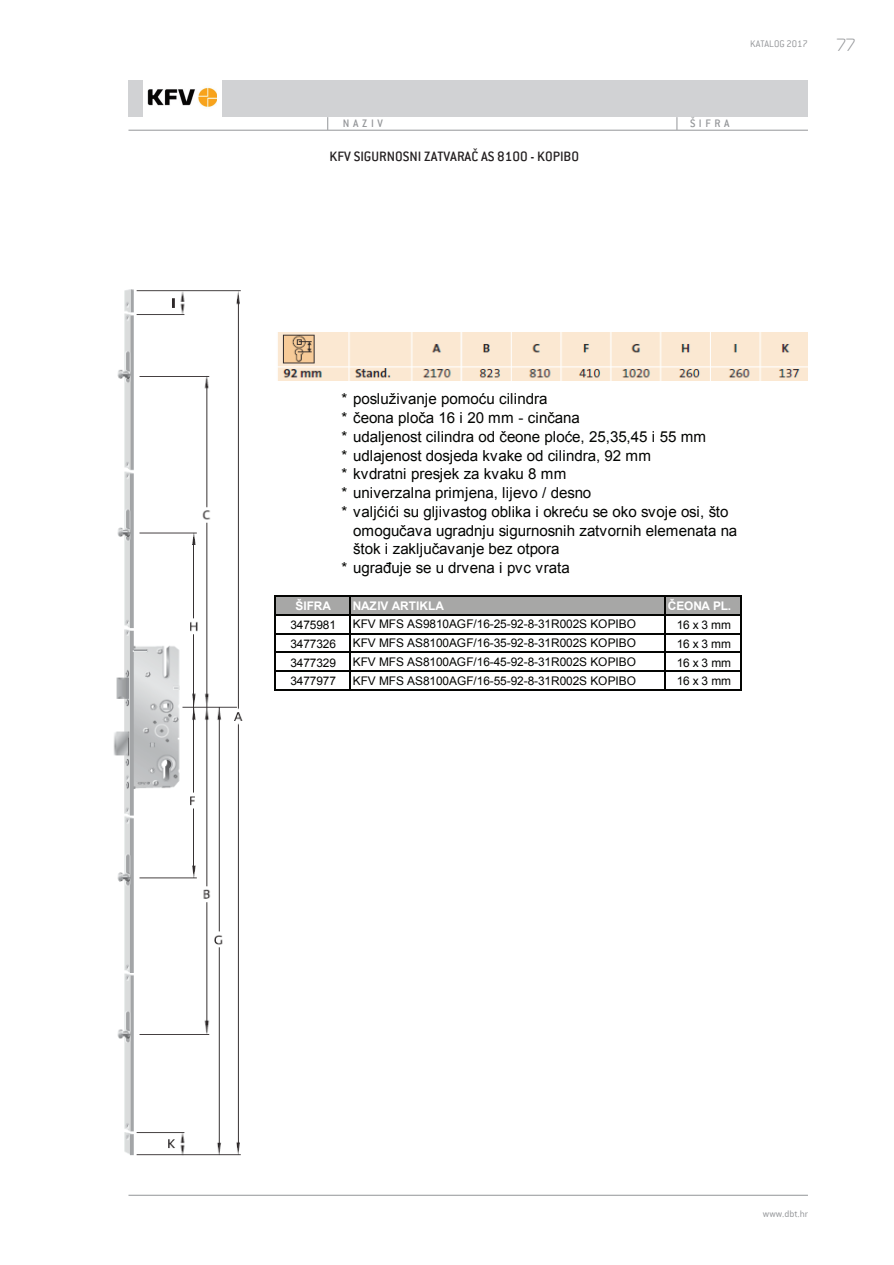
<style>
.page{position:relative;width:894px;height:1265px;background:#fff}
.page>*{position:absolute;margin:0;border:0;box-sizing:border-box;transform-origin:0 0}
.t1{font:300 18px "Eurosoft";color:#939598}
.t2{font:15.15px "Arial";letter-spacing:-.01em;color:#040503}
.t3{font:500 15px "Conduit ITC";color:#231f20}
.t4{font:500 12px "Conduit ITC";letter-spacing:.3em;color:#939598}
.t5{font:11.85px "Arial";letter-spacing:-.01em;color:#040503}
.t6{font:700 11.85px "Arial";letter-spacing:-.005em;color:#fff}
.t7{font:300 10.5px "Conduit ITC";color:#939598}
</style>
<div class="page">
<div style="left:128px;top:80px;width:679px;height:36px;background:#d1d2d4"></div>
<svg style="left:327px;top:117px;width:1px;height:13px"></svg>
<svg style="left:676px;top:117px;width:1px;height:13px"></svg>
<div style="left:143px;top:75px;width:79px;height:45px;background:#fff"></div>
<img style="left:148px;top:87px;width:69px;height:20px">
<hr style="left:128px;top:130px;width:679px;height:1px;background:#939598">
<hr style="left:128px;top:1194px;width:679px;height:1px;background:#939598">
<img style="left:113px;top:289px;width:164px;height:867px">
<div style="left:274px;top:596px;width:542px;height:19px;background:#a7a7a6"></div>
<hr style="left:274px;top:595px;width:1px;height:95px;background:#040503">
<hr style="left:349px;top:596px;width:2px;height:94px;background:#040503">
<hr style="left:664px;top:596px;width:1px;height:94px;background:#040503">
<hr style="left:740px;top:596px;width:1px;height:94px;background:#040503">
<hr style="left:275px;top:595px;width:542px;height:1px;background:#040503">
<hr style="left:275px;top:614px;width:542px;height:1px;background:#040503">
<hr style="left:275px;top:632px;width:542px;height:2px;background:#040503">
<hr style="left:275px;top:651px;width:542px;height:2px;background:#040503">
<hr style="left:275px;top:670px;width:542px;height:1px;background:#040503">
<hr style="left:275px;top:689px;width:542px;height:1px;background:#040503">
<img style="left:276px;top:332px;width:531px;height:48px">
<div style="left:741px;top:587px;width:87px;height:110px;background:#fff"></div>
<p class="t7" style="left:749px;top:38px;width:59px">KATALOG 2017</p>
<p class="t1" style="left:836px;top:39px;width:20px">77</p>
<p class="t4" style="left:343px;top:117px;width:42px">NAZIV</p>
<p class="t4" style="left:689px;top:117px;width:41px">ŠIFRA</p>
<p class="t3" style="left:329px;top:148px;width:251px">KFV SIGURNOSNI ZATVARAČ AS 8100 - KOPIBO</p>
<p class="t2" style="left:341px;top:391px;width:207px">* posluživanje pomoću cilindra</p>
<p class="t2" style="left:341px;top:409px;width:240px">* čeona ploča 16 i 20 mm - cinčana</p>
<p class="t2" style="left:341px;top:428px;width:366px">* udaljenost cilindra od čeone ploće, 25,35,45 i 55 mm</p>
<p class="t2" style="left:341px;top:447px;width:311px">* udlajenost dosjeda kvake od cilindra, 92 mm</p>
<p class="t2" style="left:341px;top:465px;width:226px">* kvdratni presjek za kvaku 8 mm</p>
<p class="t2" style="left:341px;top:484px;width:251px">* univerzalna primjena, lijevo / desno</p>
<p class="t2" style="left:341px;top:503px;width:388px">* valjćići su gljivastog oblika i okreću se oko svoje osi, što</p>
<p class="t2" style="left:353px;top:522px;width:385px">omogučava ugradnju sigurnosnih zatvornih elemenata na</p>
<p class="t2" style="left:353px;top:540px;width:208px">štok i zaključavanje bez otpora</p>
<p class="t2" style="left:341px;top:559px;width:229px">* ugrađuje se u drvena i pvc vrata</p>
<p class="t6" style="left:295px;top:599px;width:37px">ŠIFRA</p>
<p class="t6" style="left:353px;top:599px;width:93px">NAZIV ARTIKLA</p>
<p class="t5" style="left:290px;top:618px;width:47px">3475981</p>
<p class="t5" style="left:353px;top:617px;width:284px">KFV MFS AS9810AGF/16-25-92-8-31R002S KOPIBO</p>
<p class="t5" style="left:676px;top:618px;width:56px">16 x 3 mm</p>
<p class="t5" style="left:290px;top:637px;width:47px">3477326</p>
<p class="t5" style="left:353px;top:636px;width:284px">KFV MFS AS8100AGF/16-35-92-8-31R002S KOPIBO</p>
<p class="t5" style="left:676px;top:637px;width:56px">16 x 3 mm</p>
<p class="t5" style="left:290px;top:656px;width:47px">3477329</p>
<p class="t5" style="left:353px;top:655px;width:284px">KFV MFS AS8100AGF/16-45-92-8-31R002S KOPIBO</p>
<p class="t5" style="left:676px;top:656px;width:56px">16 x 3 mm</p>
<p class="t5" style="left:290px;top:674px;width:47px">3477977</p>
<p class="t5" style="left:353px;top:674px;width:284px">KFV MFS AS8100AGF/16-55-92-8-31R002S KOPIBO</p>
<p class="t5" style="left:676px;top:674px;width:56px">16 x 3 mm</p>
<p class="t7" style="left:762px;top:1208px;width:47px">www.dbt.hr</p>
</div>
